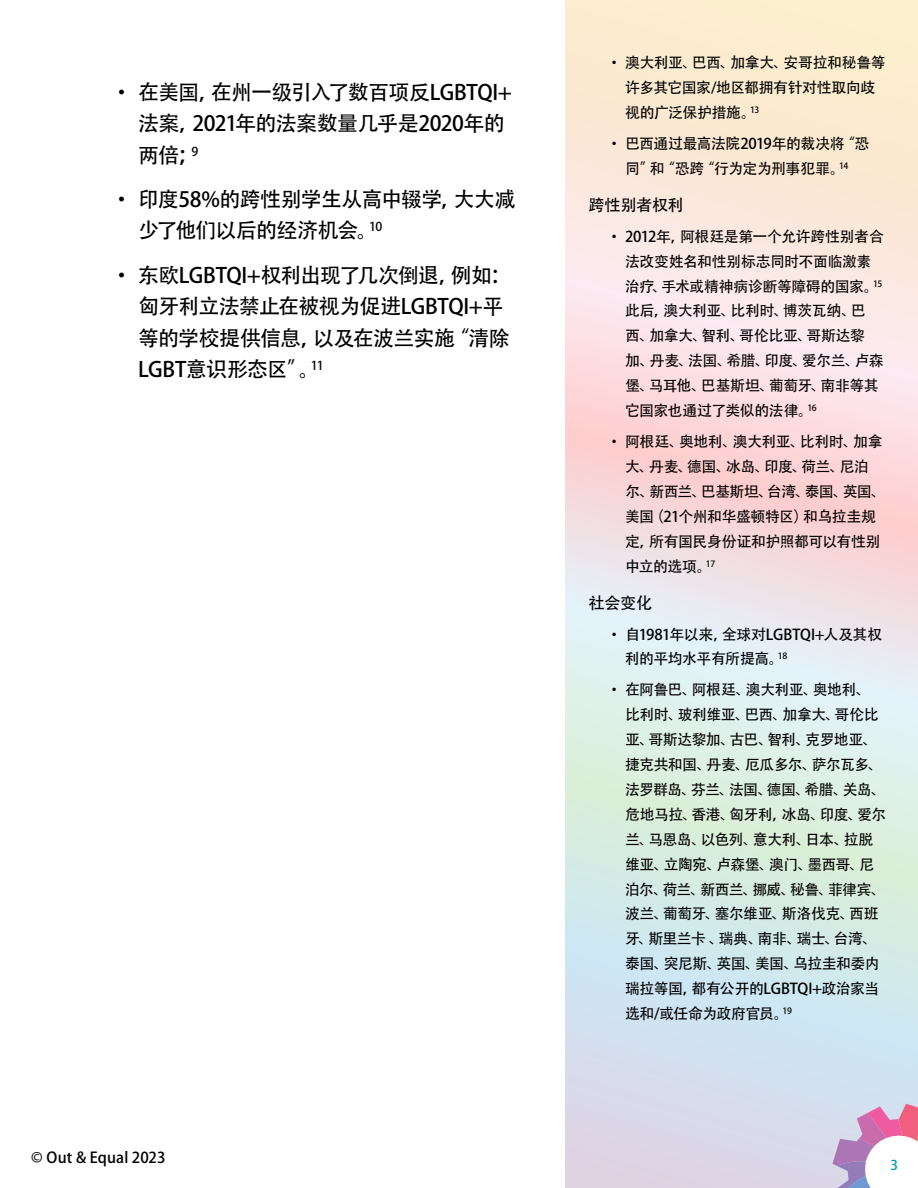
<style>
.page{position:relative;width:918px;height:1188px;background:#fff}
.page>*{position:absolute;margin:0;border:0;box-sizing:border-box;transform-origin:0 0}
.t1{font:21px/31.2px "Adobe Heiti Std";letter-spacing:-.035em;color:#000}
.t2{font:16.2px "Adobe Heiti Std";letter-spacing:-.02em;color:#000}
.t3{font:15px "Adobe Heiti Std";letter-spacing:.01em;color:#000}
.t4{font:14.85px/24.9px "Adobe Heiti Std";letter-spacing:-.03em;color:#000}
.t5{font:13.5px "Adobe Heiti Std";color:#009bb5}
</style>
<div class="page">
<svg style="left:566px;top:0;width:352px;height:1188px;background:#eae6e2"></svg>
<svg style="left:832px;top:1104px;width:86px;height:84px"></svg>
<h1 class="t1" style="left:138px;top:77px;width:375px;text-indent:-27px">• 在美国，在州一级引入了数百项反LGBTQI+法案，2021年的法案数量几乎是2020年的两倍；<sup>9</sup></h1>
<h1 class="t1" style="left:138px;top:184px;width:379px;text-indent:-27px">• 印度58%的跨性别学生从高中辍学，大大减少了他们以后的经济机会。<sup>10</sup></h1>
<h1 class="t1" style="left:138px;top:260px;width:374px;text-indent:-27px">• 东欧LGBTQI+权利出现了几次倒退，例如：匈牙利立法禁止在被视为促进LGBTQI+平等的学校提供信息，以及在波兰实施“清除<br>LGBT意识形态区”。<sup>11</sup></h1>
<p class="t3" style="left:31px;top:1149px;width:136px">© Out &amp; Equal 2023</p>
<p class="t4" style="left:625px;top:51px;width:262px;text-indent:-18px">• 澳大利亚、巴西、加拿大、安哥拉和秘鲁等许多其它国家/地区都拥有针对性取向歧视的广泛保护措施。<sup>13</sup></p>
<p class="t4" style="left:607px;top:131px;width:264px;text-align:center">• 巴西通过最高法院2019年的裁决将“恐同”和“恐跨“行为定为刑事犯罪。<sup>14</sup></p>
<p class="t2" style="left:589px;top:195px;width:97px">跨性别者权利</p>
<p class="t4" style="left:625px;top:224px;width:260px;text-indent:-18px">• 2012年，阿根廷是第一个允许跨性别者合法改变姓名和性别标志同时不面临激素治疗、手术或精神病诊断等障碍的国家。<sup>15</sup>此后，澳大利亚、比利时、博茨瓦纳、巴西、加拿大、智利、哥伦比亚、哥斯达黎<br>加、丹麦、法国、希腊、印度、爱尔兰、卢森堡、马耳他、巴基斯坦、葡萄牙、南非等其它国家也通过了类似的法律。<sup>16</sup></p>
<p class="t4" style="left:625px;top:429px;width:263px;text-indent:-18px">• 阿根廷、奥地利、澳大利亚、比利时、加拿大、丹麦、德国、冰岛、印度、荷兰、尼泊尔、新西兰、巴基斯坦、台湾、泰国、英国、美国（21个州和华盛顿特区）和乌拉圭规定，所有国民身份证和护照都可以有性别中立的选项。<sup>17</sup></p>
<p class="t2" style="left:589px;top:593px;width:65px">社会变化</p>
<p class="t4" style="left:625px;top:622px;width:259px;text-indent:-18px">• 自1981年以来，全球对LGBTQI+人及其权利的平均水平有所提高。<sup>18</sup></p>
<p class="t4" style="left:625px;top:678px;width:263px;text-indent:-18px">• 在阿鲁巴、阿根廷、澳大利亚、奥地利、比利时、玻利维亚、巴西、加拿大、哥伦比亚、哥斯达黎加、古巴、智利、克罗地亚、捷克共和国、丹麦、厄瓜多尔、萨尔瓦多、法罗群岛、芬兰、法国、德国、希腊、关岛、危地马拉、香港、匈牙利，冰岛、印度、爱尔兰、马恩岛、以色列、意大利、日本、拉脱维亚、立陶宛、卢森堡、澳门、墨西哥、尼泊尔、荷兰、新西兰、挪威、秘鲁、菲律宾、波兰、葡萄牙、塞尔维亚、斯洛伐克、西班牙、斯里兰卡 、瑞典、南非、瑞士、台湾、泰国、突尼斯、英国、美国、乌拉圭和委内瑞拉等国，都有公开的LGBTQI+政治家当选和/或任命为政府官员。<sup>19</sup></p>
<p class="t5" style="left:890px;top:1157px;width:9px">3</p>
</div>
